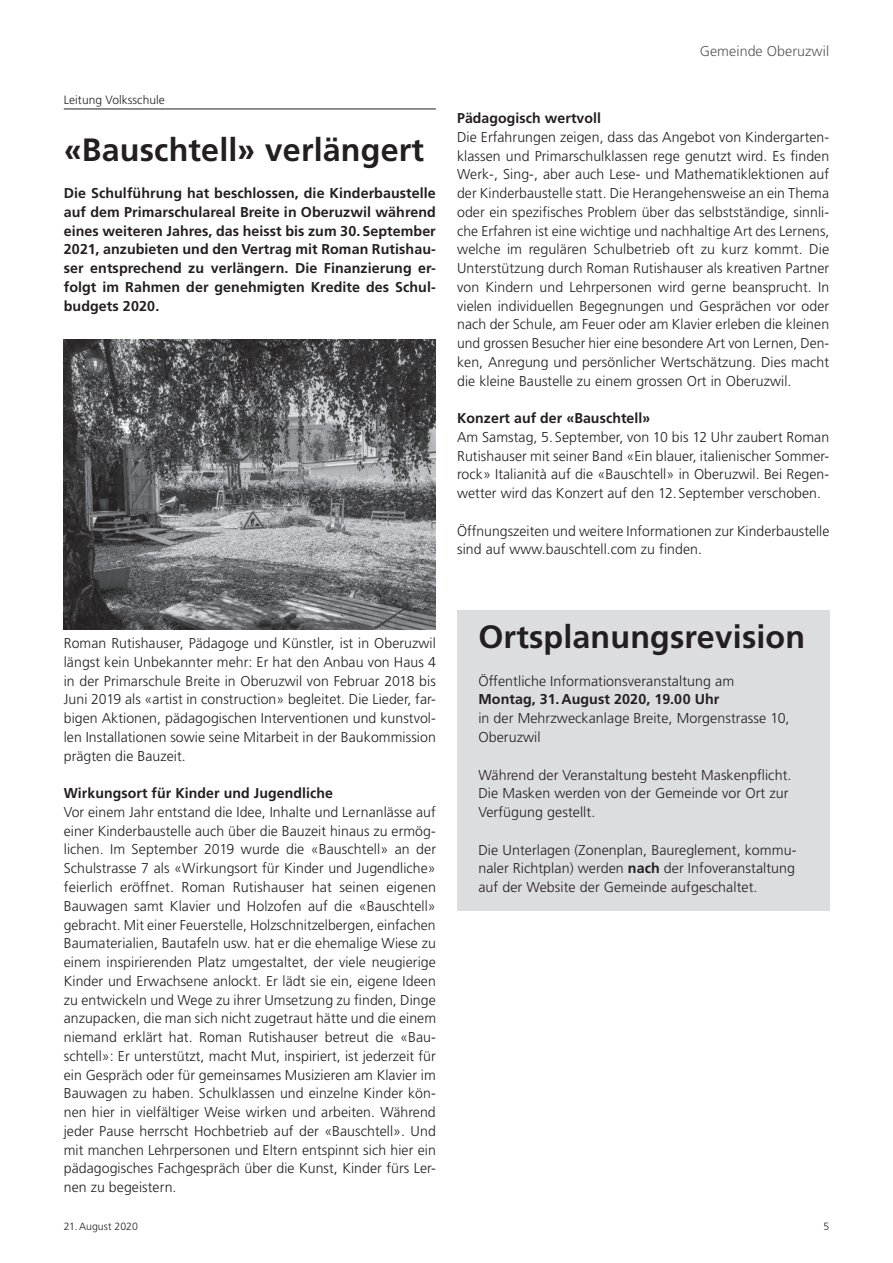
<style>
.page{position:relative;width:893px;height:1263px;background:#fff}
.page>*{position:absolute;margin:0;border:0;box-sizing:border-box;transform-origin:0 0}
.t1{font:700 32.25px "Frutiger LT Std";letter-spacing:.005em;color:#231f20}
.t2{font:300 14.25px/18.8px "Frutiger LT Std";letter-spacing:.005em;color:#231f20;text-align:justify}
.t3{font:700 14.25px/18.8px "Frutiger LT Std";letter-spacing:.005em;color:#231f20;text-align:justify}
.t4{font:300 14.25px "Frutiger LT Std";letter-spacing:.005em;color:#57585a}
.t5{font:300 12px "Frutiger LT Std";letter-spacing:.005em;color:#231f20}
.t6{font:300 10.5px "Frutiger LT Std";letter-spacing:.005em;color:#231f20}
.s1{font-weight:700}
</style>
<div class="page">
<hr style="left:64px;top:109px;width:372px;height:1px;background:#231f20">
<img style="left:64px;top:340px;width:372px;height:289px">
<div style="left:457px;top:611px;width:372px;height:300px;background:#dcdddf"></div>
<p class="t5" style="left:64px;top:93px;width:103px">Leitung Volksschule</p>
<h1 class="t1" style="left:64px;top:130px;width:362px">«Bauschtell» verlängert</h1>
<p class="t3" style="left:64px;top:184px;width:374px">Die Schulführung hat beschlossen, die Kinderbaustelle auf dem Primarschulareal Breite in Oberuzwil während eines weiteren Jahres, das heisst bis zum 30.September 2021, anzubieten und den Vertrag mit Roman Rutishau&shy;ser entsprechend zu verlängern. Die Finanzierung er&shy;folgt im Rahmen der genehmigten Kredite des Schul&shy;budgets 2020.</p>
<p class="t4" style="left:700px;top:43px;width:131px">Gemeinde Oberuzwil</p>
<p class="t3" style="left:457px;top:109px;width:146px">Pädagogisch wertvoll</p>
<p class="t2" style="left:457px;top:128px;width:374px">Die Erfahrungen zeigen, dass das Angebot von Kindergarten&shy;klassen und Primarschulklassen rege genutzt wird. Es finden Werk-, Sing-, aber auch Lese- und Mathematiklektionen auf der Kinderbaustelle statt. Die Herangehensweise an ein Thema oder ein spezifisches Problem über das selbstständige, sinnli&shy;che Erfahren ist eine wichtige und nachhaltige Art des Lernens, welche im regulären Schulbetrieb oft zu kurz kommt. Die Unterstützung durch Roman Rutishauser als kreativen Partner von Kindern und Lehrpersonen wird gerne beansprucht. In vielen individuellen Begegnungen und Gesprächen vor oder nach der Schule, am Feuer oder am Klavier erleben die kleinen und grossen Besucher hier eine besondere Art von Lernen, Den&shy;ken, Anregung und persönlicher Wertschätzung. Dies macht die kleine Baustelle zu einem grossen Ort in Oberuzwil.</p>
<p class="t3" style="left:457px;top:409px;width:195px">Konzert auf der «Bauschtell»</p>
<p class="t2" style="left:457px;top:428px;width:374px">Am Samstag, 5. September, von 10 bis 12 Uhr zaubert Roman Rutishauser mit seiner Band «Ein blauer, italienischer Sommer&shy;rock» Italianità auf die «Bauschtell» in Oberuzwil. Bei Regen&shy;wetter wird das Konzert auf den 12. September verschoben.</p>
<p class="t2" style="left:457px;top:522px;width:374px">Öffnungszeiten und weitere Informationen zur Kinderbaustelle sind auf www.bauschtell.com zu finden.</p>
<p class="t2" style="left:64px;top:634px;width:374px">Roman Rutishauser, Pädagoge und Künstler, ist in Oberuzwil längst kein Unbekannter mehr: Er hat den Anbau von Haus 4 in der Primarschule Breite in Oberuzwil von Februar 2018 bis Juni 2019 als «artist in construction» begleitet. Die Lieder, far&shy;bigen Aktionen, pädagogischen Interventionen und kunstvol&shy;len Installationen sowie seine Mitarbeit in der Baukommission prägten die Bauzeit.</p>
<p class="t3" style="left:64px;top:784px;width:271px">Wirkungsort für Kinder und Jugendliche</p>
<p class="t2" style="left:64px;top:803px;width:374px">Vor einem Jahr entstand die Idee, Inhalte und Lernanlässe auf einer Kinderbaustelle auch über die Bauzeit hinaus zu ermög&shy;lichen. Im September 2019 wurde die «Bauschtell» an der Schulstrasse 7 als «Wirkungsort für Kinder und Jugendliche» feierlich eröffnet. Roman Rutishauser hat seinen eigenen Bauwagen samt Klavier und Holzofen auf die «Bauschtell» gebracht. Mit einer Feuerstelle, Holzschnitzelbergen, einfachen Baumaterialien, Bautafeln usw. hat er die ehemalige Wiese zu einem inspirierenden Platz umgestaltet, der viele neugierige Kinder und Erwachsene anlockt. Er lädt sie ein, eigene Ideen zu entwickeln und Wege zu ihrer Umsetzung zu finden, Dinge anzupacken, die man sich nicht zugetraut hätte und die einem niemand erklärt hat. Roman Rutishauser betreut die «Bau&shy;schtell»: Er unterstützt, macht Mut, inspiriert, ist jederzeit für ein Gespräch oder für gemeinsames Musizieren am Klavier im Bauwagen zu haben. Schulklassen und einzelne Kinder kön&shy;nen hier in vielfältiger Weise wirken und arbeiten. Während jeder Pause herrscht Hochbetrieb auf der «Bauschtell». Und mit manchen Lehrpersonen und Eltern entspinnt sich hier ein pädagogisches Fachgespräch über die Kunst, Kinder fürs Ler&shy;nen zu begeistern.</p>
<h1 class="t1" style="left:478px;top:618px;width:328px">Ortsplanungsrevision</h1>
<p class="t2" style="left:478px;top:672px;width:257px">Öffentliche Informationsveranstaltung am</p>
<p class="t3" style="left:478px;top:690px;width:243px">Montag, 31.August 2020, 19.00 Uhr</p>
<p class="t2" style="left:478px;top:709px;width:313px">in der Mehrzweckanlage Breite, Morgenstrasse 10,<br>Oberuzwil</p>
<p class="t2" style="left:478px;top:765px;width:315px;text-align:left">Während der Veranstaltung besteht Maskenpflicht.<br>Die Masken werden von der Gemeinde vor Ort zur<br>Verfügung gestellt.</p>
<p class="t2" style="left:478px;top:840px;width:320px">Die Unterlagen (Zonenplan, Baureglement, kommu&shy;naler Richtplan) werden <span class="s1">nach</span> der Infoveranstaltung auf der Website der Gemeinde aufgeschaltet.</p>
<p class="t6" style="left:64px;top:1220px;width:76px">21.August 2020</p>
<p class="t6" style="left:823px;top:1220px;width:7px">5</p>
</div>
